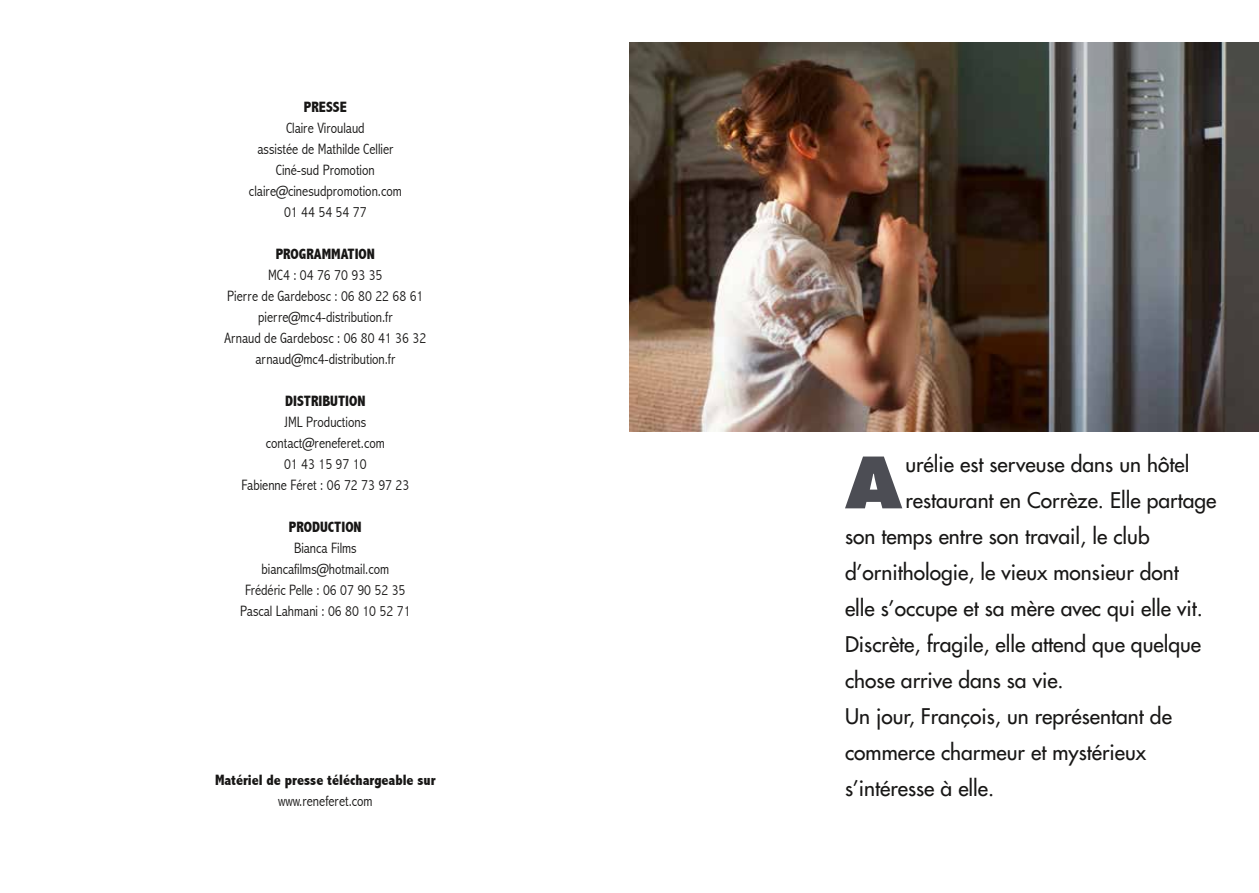
<style>
.page{position:relative;width:1259px;height:893px;background:#fff}
.page>*{position:absolute;margin:0;border:0;box-sizing:border-box;transform-origin:0 0}
.t1{font:800 68.7px "Futura";color:#4c4d54}
.t2{font:21px "Futura";color:#181716}
.t3{font:300 condensed 15px/21px "Abadi";color:#181716;text-align:center}
.t4{font:800 condensed 15px "Abadi";color:#181716}
</style>
<div class="page">
<img style="left:629px;top:43px;width:630px;height:388px">
<p class="t4" style="left:304px;top:99px;width:44px">PRESSE</p>
<p class="t3" style="left:249px;top:118px;width:154px">Claire Viroulaud<br>assistée de Mathilde Cellier<br>Ciné-sud Promotion claire@cinesudpromotion.com<br>01 44 54 54 77</p>
<p class="t4" style="left:276px;top:246px;width:101px">PROGRAMMATION</p>
<p class="t3" style="left:224px;top:265px;width:203px">MC4 : 04 76 70 93 35<br>Pierre de Gardebosc : 06 80 22 68 61 pierre@mc4-distribution.fr<br>Arnaud de Gardebosc : 06 80 41 36 32 arnaud@mc4-distribution.fr</p>
<p class="t4" style="left:285px;top:393px;width:82px">DISTRIBUTION</p>
<p class="t3" style="left:241px;top:412px;width:169px">JML Productions contact@reneferet.com<br>01 43 15 97 10<br>Fabienne Féret : 06 72 73 97 23</p>
<p class="t4" style="left:289px;top:519px;width:74px">PRODUCTION</p>
<p class="t3" style="left:240px;top:538px;width:172px">Bianca Films biancafilms@hotmail.com<br>Frédéric Pelle : 06 07 90 52 35<br>Pascal Lahmani : 06 80 10 52 71</p>
<p class="t4" style="left:215px;top:771px;width:222px">Matériel de presse téléchargeable sur</p>
<p class="t3" style="left:278px;top:790px;width:96px">www.reneferet.com</p>
<h1 class="t1" style="left:845px;top:439px;width:58px">A</h1>
<h2 class="t2" style="left:905px;top:451px;width:285px">urélie est serveuse dans un hôtel</h2>
<h2 class="t2" style="left:905px;top:487px;width:312px">restaurant en Corrèze. Elle partage</h2>
<h2 class="t2" style="left:845px;top:523px;width:306px">son temps entre son travail, le club</h2>
<h2 class="t2" style="left:845px;top:559px;width:335px">d’ornithologie, le vieux monsieur dont</h2>
<h2 class="t2" style="left:845px;top:595px;width:359px">elle s’occupe et sa mère avec qui elle vit.</h2>
<h2 class="t2" style="left:845px;top:631px;width:357px">Discrète, fragile, elle attend que quelque</h2>
<h2 class="t2" style="left:845px;top:667px;width:220px">chose arrive dans sa vie.</h2>
<h2 class="t2" style="left:845px;top:703px;width:328px">Un jour, François, un représentant de</h2>
<h2 class="t2" style="left:845px;top:739px;width:302px">commerce charmeur et mystérieux</h2>
<h2 class="t2" style="left:845px;top:775px;width:151px">s’intéresse à elle.</h2>
</div>
